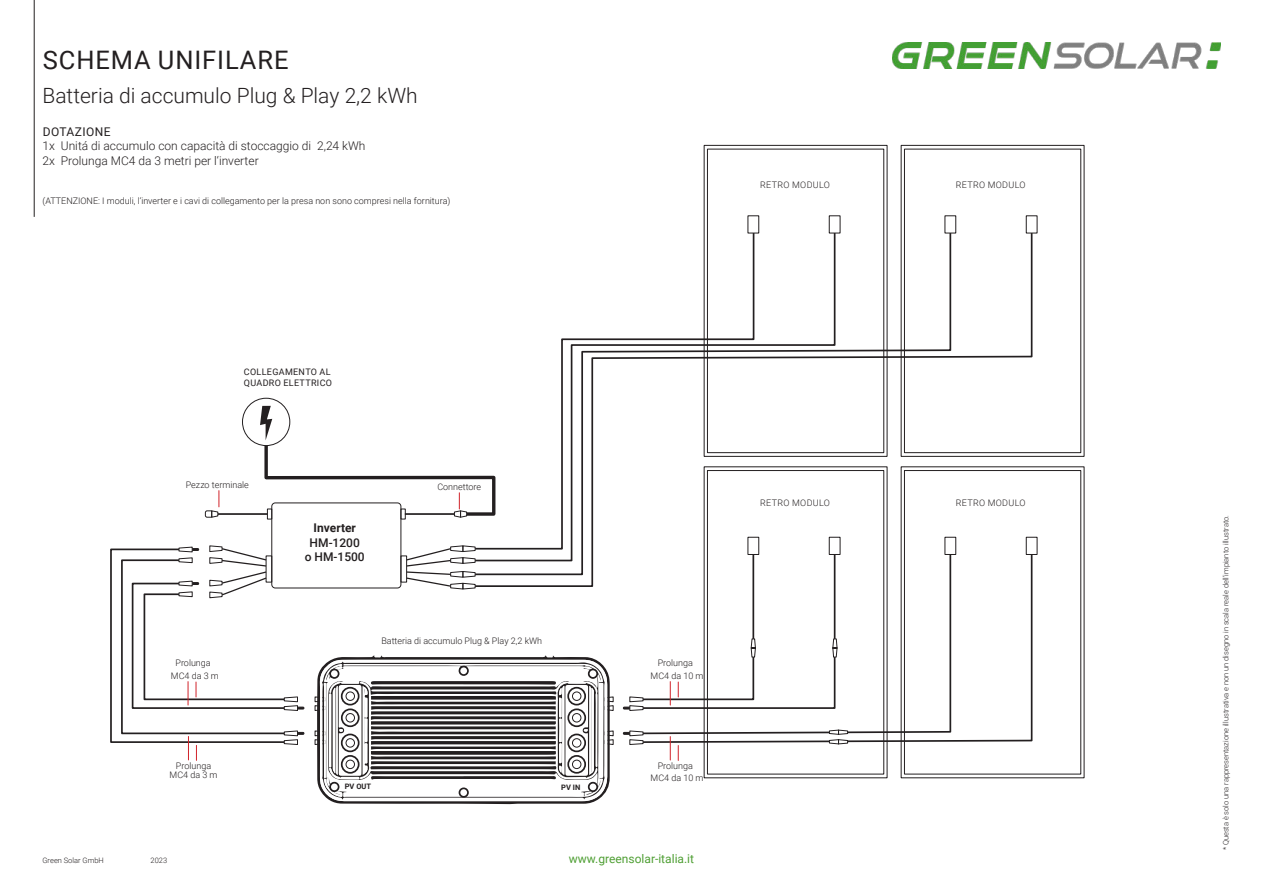
<style>
.page{position:relative;width:1263px;height:893px;background:#fff}
.page>*{position:absolute;margin:0;border:0;box-sizing:border-box;transform-origin:0 0}
.t1{font:25.5px "Roboto";letter-spacing:.035em;color:#231f20}
.t2{font:300 21px "Roboto";color:#231f20}
.t3{font:300 12px/14.4px "Roboto";color:#231f20}
.t4{font:12px "Roboto";color:#4f9f34}
.t5{font:500 12px/14.4px "Roboto";color:#231f20;text-align:center}
.t6{font:12px "Roboto";letter-spacing:.035em;color:#231f20}
.t7{font:700 12px "Roboto";color:#231f20}
.t8{font:300 9px "Roboto";color:#231f20}
.t9{font:300 9px "Roboto";letter-spacing:.035em;color:#231f20}
.t10{font:9px/10.8px "Roboto";letter-spacing:.035em;color:#231f20}
.t11{font:300 7.5px "Roboto";color:#231f20}
.t12{font:700 7.5px "Roboto";color:#231f20}
</style>
<div class="page">
<img style="left:892px;top:43px;width:328px;height:26px">
<hr style="left:34px;top:0;width:1px;height:217px;background:#231f20">
<svg style="left:623px;top:730px;width:20px;height:15px"></svg>
<div style="left:901px;top:145px;width:183px;height:312px;border:1px solid #231f20"></div>
<div style="left:1026px;top:537px;width:11px;height:18px;border:1px solid #231f20"></div>
<div style="left:829px;top:215px;width:11px;height:18px;border:1px solid #231f20"></div>
<div style="left:1026px;top:215px;width:11px;height:18px;border:1px solid #231f20"></div>
<svg style="left:641px;top:588px;width:392px;height:156px"></svg>
<svg style="left:641px;top:588px;width:311px;height:147px"></svg>
<svg style="left:315px;top:655px;width:299px;height:149px"></svg>
<div style="left:341px;top:687px;width:18px;height:18px;border:2px solid #231f20;border-radius:50%"></div>
<div style="left:459px;top:666px;width:9px;height:9px;background:#fff;border-radius:50%"></div>
<div style="left:459px;top:666px;width:10px;height:10px;border:2px solid #231f20;border-radius:50%"></div>
<div style="left:330px;top:669px;width:9px;height:9px;background:#fff;border-radius:50%"></div>
<div style="left:329px;top:669px;width:10px;height:10px;border:2px solid #231f20;border-radius:50%"></div>
<div style="left:330px;top:783px;width:9px;height:8px;background:#fff;border-radius:50%"></div>
<div style="left:329px;top:782px;width:10px;height:10px;border:2px solid #231f20;border-radius:50%"></div>
<div style="left:589px;top:669px;width:8px;height:9px;background:#fff;border-radius:50%"></div>
<div style="left:588px;top:669px;width:10px;height:10px;border:2px solid #231f20;border-radius:50%"></div>
<div style="left:589px;top:783px;width:8px;height:8px;background:#fff;border-radius:50%"></div>
<div style="left:588px;top:782px;width:10px;height:10px;border:2px solid #231f20;border-radius:50%"></div>
<div style="left:459px;top:788px;width:9px;height:9px;background:#fff;border-radius:50%"></div>
<div style="left:459px;top:787px;width:10px;height:11px;border:2px solid #231f20;border-radius:50%"></div>
<div style="left:572px;top:760px;width:9px;height:9px;background:#fff;border-radius:50%"></div>
<div style="left:572px;top:760px;width:9px;height:9px;border:1px solid #231f20;border-radius:50%"></div>
<div style="left:572px;top:739px;width:9px;height:8px;background:#fff;border-radius:50%"></div>
<div style="left:572px;top:738px;width:9px;height:10px;border:1px solid #231f20;border-radius:50%"></div>
<div style="left:572px;top:714px;width:9px;height:8px;background:#fff;border-radius:50%"></div>
<div style="left:572px;top:713px;width:9px;height:9px;border:1px solid #231f20;border-radius:50%"></div>
<div style="left:572px;top:692px;width:9px;height:8px;background:#fff;border-radius:50%"></div>
<div style="left:572px;top:691px;width:9px;height:10px;border:1px solid #231f20;border-radius:50%"></div>
<div style="left:346px;top:760px;width:8px;height:9px;background:#fff;border-radius:50%"></div>
<div style="left:346px;top:760px;width:9px;height:9px;border:1px solid #231f20;border-radius:50%"></div>
<div style="left:346px;top:739px;width:8px;height:8px;background:#fff;border-radius:50%"></div>
<div style="left:346px;top:738px;width:9px;height:10px;border:1px solid #231f20;border-radius:50%"></div>
<div style="left:346px;top:714px;width:8px;height:8px;background:#fff;border-radius:50%"></div>
<div style="left:346px;top:713px;width:9px;height:9px;border:1px solid #231f20;border-radius:50%"></div>
<div style="left:346px;top:692px;width:8px;height:8px;background:#fff;border-radius:50%"></div>
<div style="left:346px;top:691px;width:9px;height:10px;border:1px solid #231f20;border-radius:50%"></div>
<div style="left:341px;top:708px;width:19px;height:19px;border:2px solid #231f20;border-radius:50%"></div>
<div style="left:341px;top:734px;width:18px;height:18px;border:2px solid #231f20;border-radius:50%"></div>
<div style="left:341px;top:755px;width:18px;height:19px;border:2px solid #231f20;border-radius:50%"></div>
<div style="left:567px;top:687px;width:19px;height:18px;border:2px solid #231f20;border-radius:50%"></div>
<div style="left:567px;top:708px;width:19px;height:19px;border:2px solid #231f20;border-radius:50%"></div>
<div style="left:567px;top:734px;width:19px;height:18px;border:2px solid #231f20;border-radius:50%"></div>
<div style="left:567px;top:755px;width:19px;height:19px;border:2px solid #231f20;border-radius:50%"></div>
<div style="left:271px;top:502px;width:130px;height:86px;border:1px solid #231f20;border-radius:4px"></div>
<div style="left:267px;top:509px;width:5px;height:10px;border:1px solid #231f20"></div>
<div style="left:400px;top:509px;width:6px;height:10px;border:1px solid #231f20"></div>
<hr style="left:218px;top:513px;width:49px;height:2px;background:#231f20">
<div style="left:400px;top:555px;width:7px;height:27px;border:1px solid #231f20"></div>
<svg style="left:405px;top:545px;width:71px;height:44px"></svg>
<svg style="left:473px;top:231px;width:560px;height:357px"></svg>
<div style="left:242px;top:398px;width:48px;height:48px;border:1px solid #231f20;border-radius:50%"></div>
<svg style="left:260px;top:406px;width:237px;height:112px"></svg>
<svg style="left:678px;top:745px;width:1px;height:15px"></svg>
<svg style="left:670px;top:736px;width:1px;height:24px"></svg>
<svg style="left:110px;top:545px;width:194px;height:215px"></svg>
<svg style="left:623px;top:553px;width:214px;height:158px"></svg>
<svg style="left:829px;top:730px;width:19px;height:14px"></svg>
<svg style="left:205px;top:491px;width:15px;height:27px"></svg>
<h1 class="t1" style="left:43px;top:50px;width:247px">SCHEMA UNIFILARE</h1>
<h2 class="t2" style="left:43px;top:86px;width:377px">Batteria di accumulo Plug &amp; Play 2,2 kWh</h2>
<h3 class="t6" style="left:43px;top:127px;width:69px">DOTAZIONE</h3>
<h3 class="t3" style="left:43px;top:140px;width:324px">1x Unitá di accumulo con capacità di stoccaggio di 2,24 kWh<br>2x Prolunga MC4 da 3 metri per l‘inverter</h3>
<p class="t8" style="left:43px;top:197px;width:409px">(ATTENZIONE: I moduli, l‘inverter e i cavi di collegamento per la presa non sono compresi nella fornitura)</p>
<p class="t9" style="left:760px;top:181px;width:71px">RETRO MODULO</p>
<p class="t10" style="left:244px;top:367px;width:90px">COLLEGAMENTO AL<br>QUADRO ELETTRICO</p>
<p class="t8" style="left:186px;top:481px;width:65px">Pezzo terminale</p>
<p class="t8" style="left:175px;top:659px;width:37px">Prolunga</p>
<p class="t8" style="left:171px;top:672px;width:49px">MC4 da 3 m</p>
<h3 class="t7" style="left:314px;top:521px;width:44px">Inverter</h3>
<h3 class="t5" style="left:305px;top:535px;width:62px">HM-1200 o HM-1500</h3>
<p class="t8" style="left:437px;top:483px;width:45px">Connettore</p>
<p class="t8" style="left:381px;top:637px;width:162px">Batteria di accumulo Plug &amp; Play 2,2 kWh</p>
<p class="t8" style="left:658px;top:659px;width:37px">Prolunga</p>
<p class="t8" style="left:651px;top:672px;width:54px">MC4 da 10 m</p>
<p class="t8" style="left:176px;top:761px;width:37px">Prolunga</p>
<p class="t8" style="left:658px;top:762px;width:37px">Prolunga</p>
<p class="t8" style="left:170px;top:771px;width:49px">MC4 da 3 m</p>
<p class="t8" style="left:651px;top:774px;width:54px">MC4 da 10 m</p>
<p class="t12" style="left:345px;top:782px;width:28px">PV OUT</p>
<p class="t12" style="left:561px;top:783px;width:21px">PV IN</p>
<p class="t11" style="left:43px;top:857px;width:63px">Green Solar GmbH</p>
<p class="t11" style="left:151px;top:857px;width:18px">2023</p>
<h3 class="t4" style="left:569px;top:854px;width:127px">www.greensolar-italia.it</h3>
<p class="t9" style="left:760px;top:499px;width:71px">RETRO MODULO</p>
<p class="t9" style="left:956px;top:181px;width:71px">RETRO MODULO</p>
<p class="t9" style="left:956px;top:499px;width:71px">RETRO MODULO</p>
<p class="t11" style="left:1222px;top:850px;width:337px;rotate:-90deg">* Questa è solo una rappresentazione illustrativa e non un disegno in scala reale dell‘impianto illustrato.</p>
</div>
